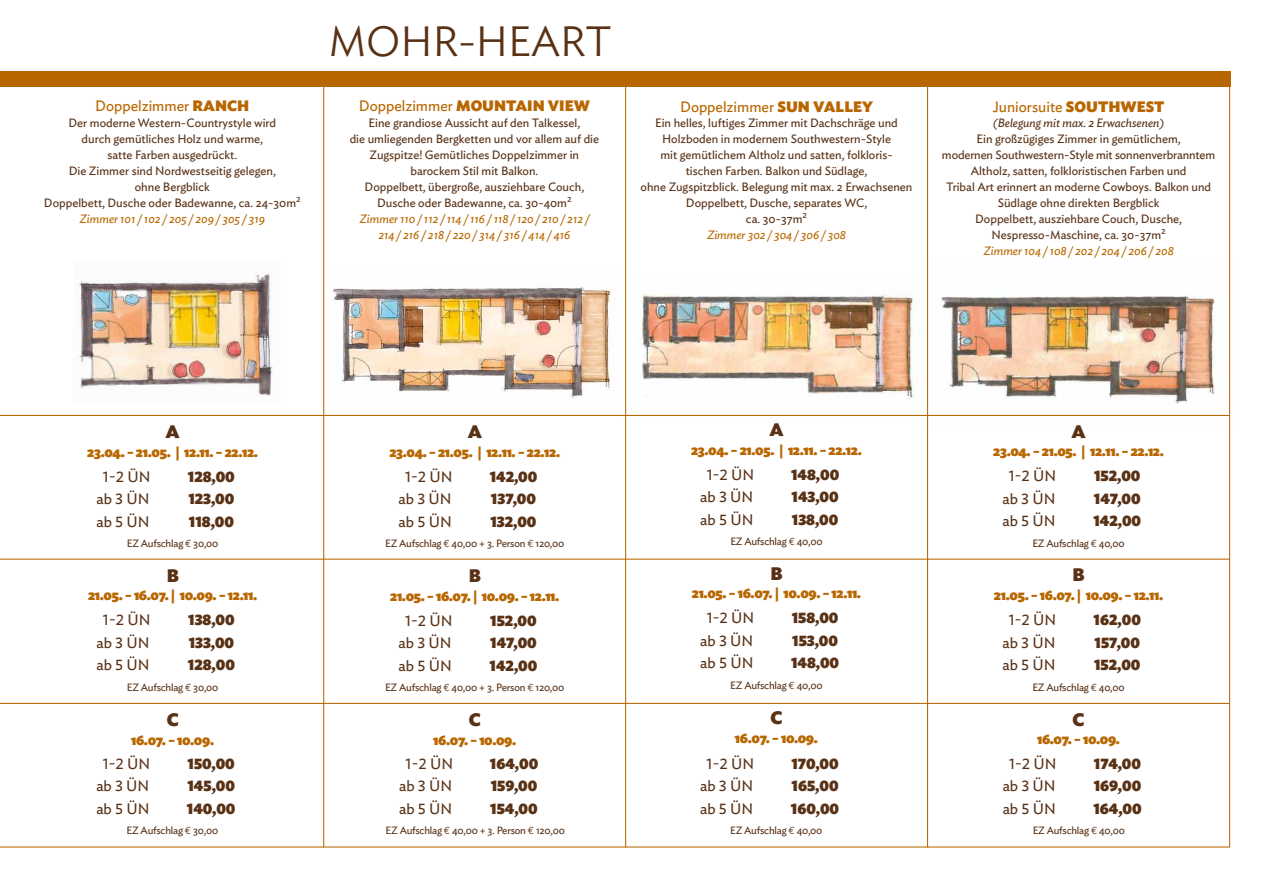
<style>
.page{position:relative;width:1263px;height:893px;background:#fff}
.page>*{position:absolute;margin:0;border:0;box-sizing:border-box;transform-origin:0 0}
.t1{font:300 42px "Ideal Sans";color:#593115}
.t2{font:900 18px "Ideal Sans";color:#593115}
.t3{font:900 15px/22.5px "Ideal Sans";color:#593115;text-align:justify}
.t4{font:15px/22.5px "Ideal Sans";color:#593115;text-align:center}
.t5{font:15px "Ideal Sans";color:#b86700}
.t6{font:900 14.25px "Ideal Sans";color:#b86700}
.t7{font:12px/15.9px "Ideal Sans";color:#593115;text-align:center}
.t8{font:italic 12px/15.9px "Ideal Sans";color:#b86700;text-align:center}
.t9{font:italic 12px "Ideal Sans";color:#593115}
.t10{font:10.5px "Ideal Sans";letter-spacing:-.02em;color:#593115}
.s1{font-weight:900}
.s2{font-family:"Euro Mono"}
</style>
<div class="page">
<img style="left:79px;top:273px;width:194px;height:123px">
<img style="left:333px;top:287px;width:278px;height:111px">
<img style="left:928px;top:259px;width:303px;height:167px">
<img style="left:623px;top:275px;width:309px;height:149px">
<hr style="left:323px;top:79px;width:1px;height:768px;background:#b86700">
<hr style="left:625px;top:79px;width:1px;height:768px;background:#b86700">
<hr style="left:927px;top:79px;width:1px;height:768px;background:#b86700">
<hr style="left:1229px;top:71px;width:1px;height:776px;background:#b86700">
<div style="left:0;top:71px;width:1230px;height:16px;background:#b86700"></div>
<hr style="left:0;top:703px;width:1230px;height:1px;background:#b86700">
<hr style="left:0;top:559px;width:1230px;height:1px;background:#b86700">
<hr style="left:0;top:415px;width:1230px;height:1px;background:#b86700">
<hr style="left:0;top:846px;width:1229px;height:1px;background:#b86700">
<p class="t5" style="left:95px;top:95px;width:156px">Doppelzimmer <span class="s1">RANCH</span></p>
<p class="t7" style="left:44px;top:114px;width:258px">Der moderne Western-Countrystyle wird<br>durch gemütliches Holz und warme,<br>satte Farben ausgedrückt.<br>Die Zimmer sind Nordwestseitig gelegen,<br>ohne Bergblick<br>Doppelbett, Dusche oder Badewanne, ca. 24-30m²</p>
<p class="t8" style="left:80px;top:210px;width:187px">Zimmer 101 / 102 / 205 / 209 / 305 / 319</p>
<h1 class="t1" style="left:329px;top:9px;width:284px">MOHR-HEART</h1>
<p class="t5" style="left:359px;top:95px;width:233px">Doppelzimmer <span class="s1">MOUNTAIN VIEW</span></p>
<p class="t7" style="left:350px;top:114px;width:251px">Eine grandiose Aussicht auf den Talkessel,<br>die umliegenden Bergketten und vor allem auf die Zugspitze! Gemütliches Doppelzimmer in barockem Stil mit Balkon.<br>Doppelbett, übergroße, ausziehbare Couch, Dusche oder Badewanne, ca. 30-40m²</p>
<p class="t8" style="left:359px;top:210px;width:231px">Zimmer 110 / 112 / 114 / 116 / 118 / 120 / 210 / 212 /<br>214 / 216 / 218 / 220 / 314 / 316 / 414 / 416</p>
<p class="t5" style="left:680px;top:95px;width:194px">Doppelzimmer <span class="s1">SUN VALLEY</span></p>
<p class="t7" style="left:641px;top:114px;width:273px">Ein helles, luftiges Zimmer mit Dachschräge und Holzboden in modernem Southwestern-Style<br>mit gemütlichem Altholz und satten, folkloris&shy;tischen Farben. Balkon und Südlage,<br>ohne Zugspitzblick. Belegung mit max. 2 Erwachsenen Doppelbett, Dusche, separates WC,<br>ca. 30-37m²</p>
<p class="t8" style="left:707px;top:226px;width:141px">Zimmer 302 / 304 / 306 / 308</p>
<p class="t5" style="left:993px;top:95px;width:173px">Juniorsuite <span class="s1">SOUTHWEST</span></p>
<p class="t9" style="left:993px;top:114px;width:173px">(Belegung mit max. 2 Erwachsenen)</p>
<p class="t7" style="left:942px;top:130px;width:275px">Ein großzügiges Zimmer in gemütlichem,<br>modernen Southwestern-Style mit sonnenverbranntem Altholz, satten, folkloristischen Farben und<br>Tribal Art erinnert an moderne Cowboys. Balkon und Südlage ohne direkten Bergblick<br>Doppelbett, ausziehbare Couch, Dusche, Nespresso-Maschine, ca. 30-37m²</p>
<p class="t8" style="left:983px;top:242px;width:192px">Zimmer 104 / 108 / 202 / 204 / 206 / 208</p>
<h2 class="t2" style="left:166px;top:417px;width:16px">A</h2>
<h2 class="t2" style="left:468px;top:417px;width:16px">A</h2>
<h2 class="t2" style="left:769px;top:415px;width:16px">A</h2>
<h2 class="t2" style="left:1071px;top:417px;width:16px">A</h2>
<p class="t6" style="left:87px;top:440px;width:172px">23.04. – 21.05. | 12.11. – 22.12.</p>
<p class="t6" style="left:389px;top:440px;width:172px">23.04. – 21.05. | 12.11. – 22.12.</p>
<p class="t6" style="left:691px;top:438px;width:172px">23.04. – 21.05. | 12.11. – 22.12.</p>
<p class="t6" style="left:993px;top:440px;width:172px">23.04. – 21.05. | 12.11. – 22.12.</p>
<p class="t4" style="left:97px;top:464px;width:56px">1-2 ÜN ab 3 ÜN ab 5 ÜN</p>
<p class="t4" style="left:399px;top:464px;width:55px">1-2 ÜN ab 3 ÜN ab 5 ÜN</p>
<p class="t4" style="left:700px;top:462px;width:55px">1-2 ÜN ab 3 ÜN ab 5 ÜN</p>
<p class="t4" style="left:1002px;top:464px;width:56px">1-2 ÜN ab 3 ÜN ab 5 ÜN</p>
<p class="t3" style="left:188px;top:464px;width:49px">128,00<br>123,00<br>118,00</p>
<p class="t3" style="left:490px;top:464px;width:49px">142,00<br>137,00<br>132,00</p>
<p class="t3" style="left:791px;top:462px;width:50px">148,00<br>143,00<br>138,00</p>
<p class="t3" style="left:1093px;top:464px;width:49px">152,00<br>147,00<br>142,00</p>
<p class="t10" style="left:127px;top:535px;width:93px">EZ Aufschlag <span class="s2">E</span> 30,00</p>
<p class="t10" style="left:385px;top:536px;width:181px">EZ Aufschlag <span class="s2">E</span> 40,00 + 3. Person <span class="s2">E</span> 120,00</p>
<p class="t10" style="left:730px;top:533px;width:94px">EZ Aufschlag <span class="s2">E</span> 40,00</p>
<p class="t10" style="left:1032px;top:535px;width:94px">EZ Aufschlag <span class="s2">E</span> 40,00</p>
<h2 class="t2" style="left:167px;top:561px;width:14px">B</h2>
<h2 class="t2" style="left:469px;top:561px;width:14px">B</h2>
<h2 class="t2" style="left:770px;top:559px;width:14px">B</h2>
<h2 class="t2" style="left:1072px;top:560px;width:14px">B</h2>
<p class="t6" style="left:88px;top:584px;width:171px">21.05. – 16.07. | 10.09. – 12.11.</p>
<p class="t6" style="left:390px;top:584px;width:171px">21.05. – 16.07. | 10.09. – 12.11.</p>
<p class="t6" style="left:692px;top:582px;width:171px">21.05. – 16.07. | 10.09. – 12.11.</p>
<p class="t6" style="left:994px;top:583px;width:171px">21.05. – 16.07. | 10.09. – 12.11.</p>
<p class="t4" style="left:97px;top:608px;width:55px">1-2 ÜN ab 3 ÜN ab 5 ÜN</p>
<p class="t3" style="left:188px;top:607px;width:49px">138,00<br>133,00<br>128,00</p>
<p class="t10" style="left:127px;top:679px;width:93px">EZ Aufschlag <span class="s2">E</span> 30,00</p>
<p class="t4" style="left:399px;top:608px;width:55px">1-2 ÜN ab 3 ÜN ab 5 ÜN</p>
<p class="t4" style="left:700px;top:606px;width:55px">1-2 ÜN ab 3 ÜN ab 5 ÜN</p>
<p class="t4" style="left:1002px;top:607px;width:55px">1-2 ÜN ab 3 ÜN ab 5 ÜN</p>
<p class="t3" style="left:490px;top:608px;width:49px">152,00<br>147,00<br>142,00</p>
<p class="t3" style="left:791px;top:605px;width:50px">158,00<br>153,00<br>148,00</p>
<p class="t3" style="left:1094px;top:607px;width:49px">162,00<br>157,00<br>152,00</p>
<p class="t10" style="left:385px;top:679px;width:181px">EZ Aufschlag <span class="s2">E</span> 40,00 + 3. Person <span class="s2">E</span> 120,00</p>
<p class="t10" style="left:730px;top:677px;width:94px">EZ Aufschlag <span class="s2">E</span> 40,00</p>
<p class="t10" style="left:1032px;top:679px;width:94px">EZ Aufschlag <span class="s2">E</span> 40,00</p>
<h2 class="t2" style="left:167px;top:705px;width:14px">C</h2>
<h2 class="t2" style="left:469px;top:705px;width:14px">C</h2>
<h2 class="t2" style="left:770px;top:703px;width:14px">C</h2>
<h2 class="t2" style="left:1072px;top:705px;width:14px">C</h2>
<p class="t6" style="left:131px;top:728px;width:84px">16.07. – 10.09.</p>
<p class="t6" style="left:433px;top:728px;width:84px">16.07. – 10.09.</p>
<p class="t6" style="left:735px;top:726px;width:84px">16.07. – 10.09.</p>
<p class="t6" style="left:1037px;top:728px;width:84px">16.07. – 10.09.</p>
<p class="t4" style="left:96px;top:751px;width:55px">1-2 ÜN ab 3 ÜN ab 5 ÜN</p>
<p class="t4" style="left:399px;top:751px;width:55px">1-2 ÜN ab 3 ÜN ab 5 ÜN</p>
<p class="t4" style="left:700px;top:751px;width:55px">1-2 ÜN ab 3 ÜN ab 5 ÜN</p>
<p class="t4" style="left:1003px;top:751px;width:55px">1-2 ÜN ab 3 ÜN ab 5 ÜN</p>
<p class="t3" style="left:187px;top:751px;width:50px">150,00<br>145,00<br>140,00</p>
<p class="t3" style="left:490px;top:751px;width:50px">164,00<br>159,00<br>154,00</p>
<p class="t3" style="left:791px;top:751px;width:50px">170,00<br>165,00<br>160,00</p>
<p class="t3" style="left:1093px;top:751px;width:50px">174,00<br>169,00<br>164,00</p>
<p class="t10" style="left:127px;top:823px;width:93px">EZ Aufschlag <span class="s2">E</span> 30,00</p>
<p class="t10" style="left:386px;top:823px;width:181px">EZ Aufschlag <span class="s2">E</span> 40,00 + 3. Person <span class="s2">E</span> 120,00</p>
<p class="t10" style="left:730px;top:823px;width:94px">EZ Aufschlag <span class="s2">E</span> 40,00</p>
<p class="t10" style="left:1033px;top:823px;width:94px">EZ Aufschlag <span class="s2">E</span> 40,00</p>
</div>
